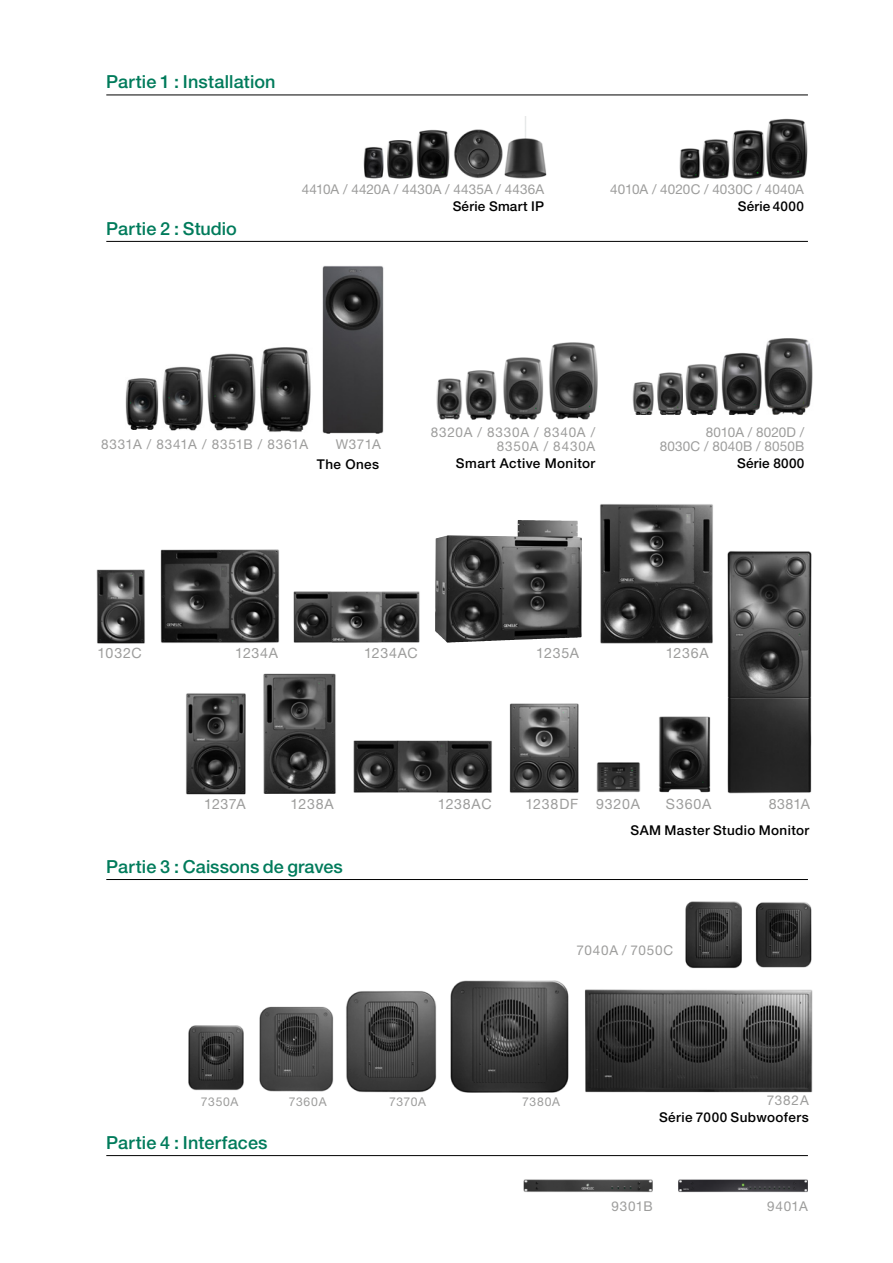
<style>
.page{position:relative;width:893px;height:1263px;background:#fff}
.page>*{position:absolute;margin:0;border:0;box-sizing:border-box;transform-origin:0 0}
.Title_bold_13_pt_no_underline{font:500 18px "Helvetica Neue LT Std";letter-spacing:.01em;color:#007b5b}
.RUBRIK_produkt__grå{font:14.25px "Helvetica Neue LT Std";letter-spacing:.045em;color:#9d9d9c}
.RUBRIK_produkt__grå-2{font:13.5px/13.5px "Helvetica Neue LT Std";letter-spacing:.015em;color:#9d9d9c;text-align:right}
.Title_bold_13_pt_no_underline-2{font:500 13.5px "Helvetica Neue LT Std";letter-spacing:.03em;color:#000}
.RUBRIK_produkt__grå-3{font:500 13.5px "Helvetica Neue LT Std";letter-spacing:.03em;color:#000}
.RUBRIK_produkt__grå-4{font:13.5px/13.5px "Helvetica Neue LT Std";letter-spacing:.06em;color:#9d9d9c;text-align:right}
.Title_bold_13_pt_no_underline-3{font:13.5px "Helvetica Neue LT Std";letter-spacing:.055em;color:#9d9d9c}
.RUBRIK_produkt__grå-5{font:13.5px "Helvetica Neue LT Std";letter-spacing:.045em;color:#9d9d9c}
.Title_bold_13_pt_no_underline-4{font:12.15px "Helvetica Neue LT Std";letter-spacing:.05em;color:#9d9d9c}
</style>
<div class="page">
<hr style="left:106px;top:95px;width:702px;height:1px;background:#000">
<hr style="left:106px;top:241px;width:702px;height:1px;background:#000">
<hr style="left:106px;top:879px;width:702px;height:1px;background:#000">
<hr style="left:106px;top:1155px;width:702px;height:1px;background:#000">
<img style="left:322px;top:266px;width:62px;height:168px">
<img style="left:162px;top:366px;width:42px;height:65px">
<img style="left:125px;top:378px;width:34px;height:52px">
<img style="left:207px;top:353px;width:49px;height:78px">
<img style="left:260px;top:347px;width:51px;height:85px">
<img style="left:632px;top:381px;width:22px;height:34px">
<img style="left:721px;top:353px;width:41px;height:62px">
<img style="left:657px;top:372px;width:26px;height:43px">
<img style="left:685px;top:364px;width:33px;height:51px">
<img style="left:764px;top:338px;width:49px;height:77px">
<img style="left:549px;top:342px;width:49px;height:77px">
<img style="left:503px;top:357px;width:41px;height:62px">
<img style="left:436px;top:378px;width:26px;height:42px">
<img style="left:465px;top:370px;width:32px;height:50px">
<img style="left:685px;top:901px;width:57px;height:67px">
<img style="left:755px;top:902px;width:57px;height:66px">
<img style="left:435px;top:520px;width:147px;height:123px">
<img style="left:96px;top:569px;width:49px;height:75px">
<img style="left:160px;top:549px;width:120px;height:94px">
<img style="left:600px;top:504px;width:113px;height:140px">
<img style="left:186px;top:693px;width:60px;height:101px">
<img style="left:263px;top:673px;width:73px;height:120px">
<img style="left:596px;top:762px;width:45px;height:31px">
<img style="left:353px;top:740px;width:139px;height:52px">
<img style="left:509px;top:703px;width:70px;height:90px">
<img style="left:659px;top:716px;width:52px;height:77px">
<img style="left:259px;top:1006px;width:75px;height:86px">
<img style="left:188px;top:1025px;width:56px;height:66px">
<img style="left:346px;top:991px;width:91px;height:102px">
<img style="left:450px;top:980px;width:119px;height:113px">
<img style="left:585px;top:989px;width:228px;height:104px">
<img style="left:702px;top:139px;width:28px;height:40px">
<img style="left:732px;top:130px;width:33px;height:49px">
<img style="left:766px;top:119px;width:42px;height:59px">
<img style="left:679px;top:148px;width:22px;height:31px">
<img style="left:416px;top:130px;width:34px;height:49px">
<img style="left:387px;top:140px;width:27px;height:39px">
<img style="left:363px;top:147px;width:21px;height:32px">
<img style="left:454px;top:129px;width:49px;height:50px">
<img style="left:504px;top:117px;width:42px;height:62px">
<img style="left:523px;top:1179px;width:130px;height:14px">
<img style="left:678px;top:1179px;width:130px;height:14px">
<img style="left:727px;top:551px;width:85px;height:243px">
<img style="left:293px;top:592px;width:127px;height:51px">
<p class="Title_bold_13_pt_no_underline" style="left:106px;top:71px;width:171px">Partie 1 : Installation</p>
<p class="Title_bold_13_pt_no_underline" style="left:106px;top:218px;width:132px">Partie 2 : Studio</p>
<p class="RUBRIK_produkt__grå-2" style="left:302px;top:182px;width:244px">4410A / 4420A / 4430A / 4435A / 4436A</p>
<p class="RUBRIK_produkt__grå-3" style="left:453px;top:199px;width:93px">Série Smart IP</p>
<p class="RUBRIK_produkt__grå-2" style="left:610px;top:182px;width:195px">4010A / 4020C / 4030C / 4040A</p>
<p class="Title_bold_13_pt_no_underline-2" style="left:738px;top:199px;width:68px">Série 4000</p>
<p class="RUBRIK_produkt__grå-5" style="left:101px;top:436px;width:209px">8331A / 8341A / 8351B / 8361A</p>
<p class="RUBRIK_produkt__grå-2" style="left:336px;top:437px;width:47px">W371A</p>
<p class="RUBRIK_produkt__grå-3" style="left:317px;top:456px;width:64px">The Ones</p>
<p class="RUBRIK_produkt__grå-4" style="left:431px;top:425px;width:166px">8320A / 8330A / 8340A /<br>8350A / 8430A</p>
<p class="RUBRIK_produkt__grå-3" style="left:456px;top:455px;width:141px">Smart Active Monitor</p>
<p class="RUBRIK_produkt__grå-2" style="left:660px;top:425px;width:146px">8010A / 8020D /<br>8030C / 8040B / 8050B</p>
<p class="RUBRIK_produkt__grå-3" style="left:737px;top:455px;width:69px">Série 8000</p>
<p class="RUBRIK_produkt__grå" style="left:98px;top:644px;width:46px">1032C</p>
<p class="RUBRIK_produkt__grå" style="left:235px;top:644px;width:45px">1234A</p>
<p class="RUBRIK_produkt__grå" style="left:536px;top:644px;width:44px">1235A</p>
<p class="RUBRIK_produkt__grå" style="left:666px;top:644px;width:45px">1236A</p>
<p class="RUBRIK_produkt__grå" style="left:364px;top:644px;width:55px">1234AC</p>
<p class="RUBRIK_produkt__grå" style="left:204px;top:796px;width:43px">1237A</p>
<p class="RUBRIK_produkt__grå" style="left:291px;top:796px;width:45px">1238A</p>
<p class="RUBRIK_produkt__grå" style="left:438px;top:796px;width:55px">1238AC</p>
<p class="RUBRIK_produkt__grå" style="left:525px;top:796px;width:54px">1238DF</p>
<p class="RUBRIK_produkt__grå" style="left:596px;top:796px;width:45px">9320A</p>
<p class="RUBRIK_produkt__grå" style="left:666px;top:796px;width:47px">S360A</p>
<p class="RUBRIK_produkt__grå" style="left:769px;top:796px;width:43px">8381A</p>
<p class="Title_bold_13_pt_no_underline" style="left:106px;top:856px;width:238px">Partie 3 : Caissons de graves</p>
<p class="Title_bold_13_pt_no_underline-2" style="left:630px;top:822px;width:180px">SAM Master Studio Monitor</p>
<p class="Title_bold_13_pt_no_underline-3" style="left:577px;top:942px;width:98px">7040A / 7050C</p>
<p class="Title_bold_13_pt_no_underline-4" style="left:201px;top:1094px;width:39px">7350A</p>
<p class="Title_bold_13_pt_no_underline-4" style="left:289px;top:1094px;width:39px">7360A</p>
<p class="Title_bold_13_pt_no_underline-4" style="left:389px;top:1094px;width:38px">7370A</p>
<p class="Title_bold_13_pt_no_underline-4" style="left:522px;top:1094px;width:39px">7380A</p>
<p class="Title_bold_13_pt_no_underline" style="left:106px;top:1132px;width:163px">Partie 4 : Interfaces</p>
<p class="Title_bold_13_pt_no_underline-3" style="left:767px;top:1092px;width:43px">7382A</p>
<p class="Title_bold_13_pt_no_underline-2" style="left:659px;top:1109px;width:151px">Série 7000 Subwoofers</p>
<p class="Title_bold_13_pt_no_underline-3" style="left:611px;top:1198px;width:43px">9301B</p>
<p class="Title_bold_13_pt_no_underline-3" style="left:767px;top:1198px;width:42px">9401A</p>
</div>
